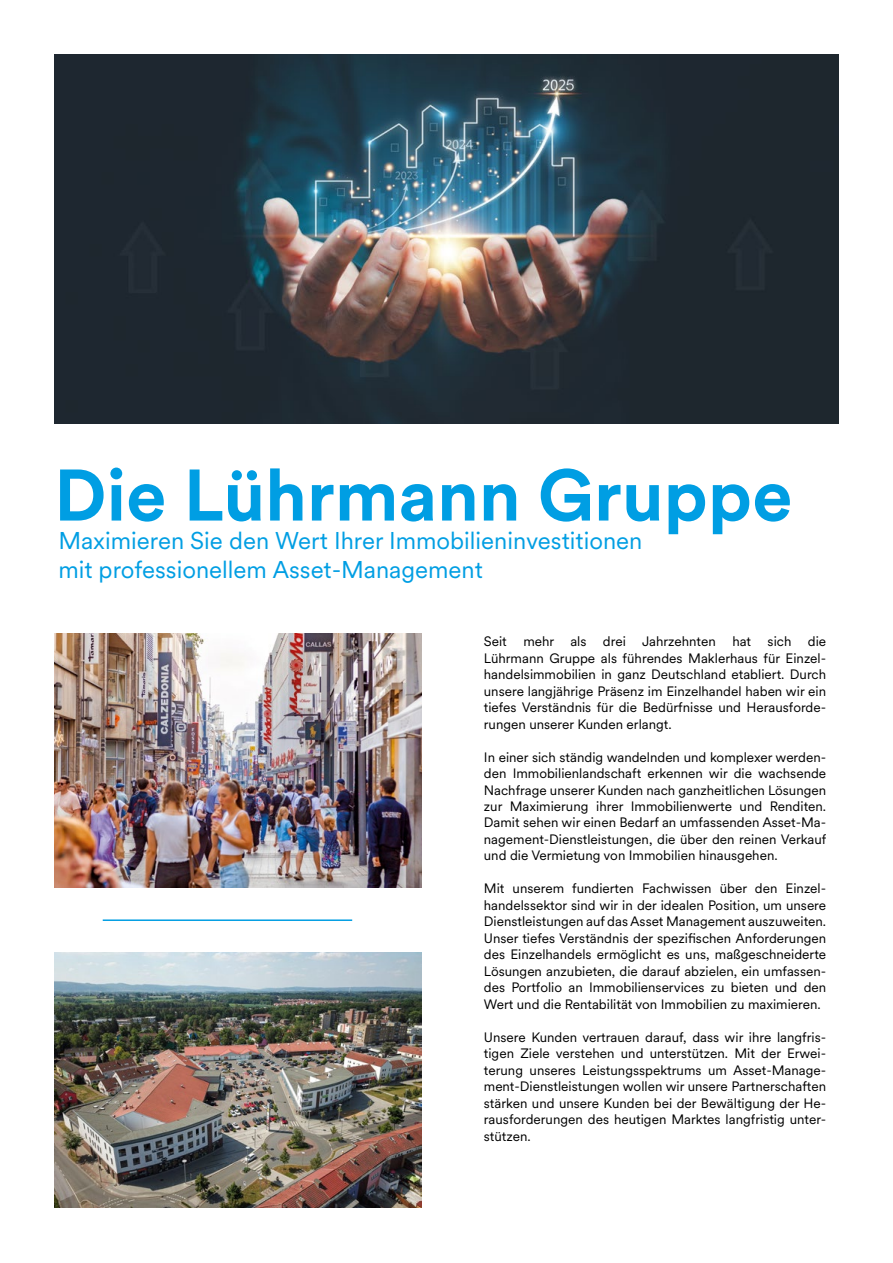
<style>
.page{position:relative;width:893px;height:1263px;background:#fff}
.page>*{position:absolute;margin:0;border:0;box-sizing:border-box;transform-origin:0 0}
.t1{font:700 72px "Circular XX";color:#009ee3}
.t2{font:24px/28.8px "Circular XX";color:#009ee3}
.t3{font:13.5px/16.5px "Circular XX";color:#000;text-align:justify}
</style>
<div class="page">
<img style="left:54px;top:54px;width:785px;height:369px">
<img style="left:54px;top:952px;width:368px;height:255px">
<img style="left:54px;top:633px;width:368px;height:254px">
<hr style="left:103px;top:919px;width:249px;height:2px;background:#009ee3">
<h1 class="t1" style="left:54px;top:446px;width:740px">Die Lührmann Gruppe</h1>
<h2 class="t2" style="left:58px;top:525px;width:585px">Maximieren Sie den Wert Ihrer Immobilieninvestitionen mit professionellem Asset-Management</h2>
<p class="t3" style="left:484px;top:632px;width:344px">Seit mehr als drei Jahrzehnten hat sich die Lührmann Gruppe als führendes Maklerhaus für Einzel&shy;handelsimmobilien in ganz Deutschland etabliert. Durch unsere langjährige Präsenz im Einzelhandel haben wir ein tiefes Verständnis für die Bedürfnisse und Herausforde&shy;rungen unserer Kunden erlangt.</p>
<p class="t3" style="left:484px;top:748px;width:344px">In einer sich ständig wandelnden und komplexer werden&shy;den Immobilienlandschaft erkennen wir die wachsende Nachfrage unserer Kunden nach ganzheitlichen Lösungen zur Maximierung ihrer Immobilienwerte und Renditen.<br>Damit sehen wir einen Bedarf an umfassenden Asset-Ma&shy;nagement-Dienstleistungen, die über den reinen Verkauf und die Vermietung von Immobilien hinausgehen.</p>
<p class="t3" style="left:484px;top:880px;width:344px">Mit unserem fundierten Fachwissen über den Einzel&shy;handelssektor sind wir in der idealen Position, um unsere Dienstleistungen auf das Asset Management auszuweiten.<br>Unser tiefes Verständnis der spezifischen Anforderungen des Einzelhandels ermöglicht es uns, maßgeschneiderte Lösungen anzubieten, die darauf abzielen, ein umfassen&shy;des Portfolio an Immobilienservices zu bieten und den Wert und die Rentabilität von Immobilien zu maximieren.</p>
<p class="t3" style="left:484px;top:1028px;width:344px">Unsere Kunden vertrauen darauf, dass wir ihre langfris&shy;tigen Ziele verstehen und unterstützen. Mit der Erwei&shy;terung unseres Leistungsspektrums um Asset-Manage&shy;ment-Dienstleistungen wollen wir unsere Partnerschaften stärken und unsere Kunden bei der Bewältigung der He&shy;rausforderungen des heutigen Marktes langfristig unter&shy;stützen.</p>
</div>
